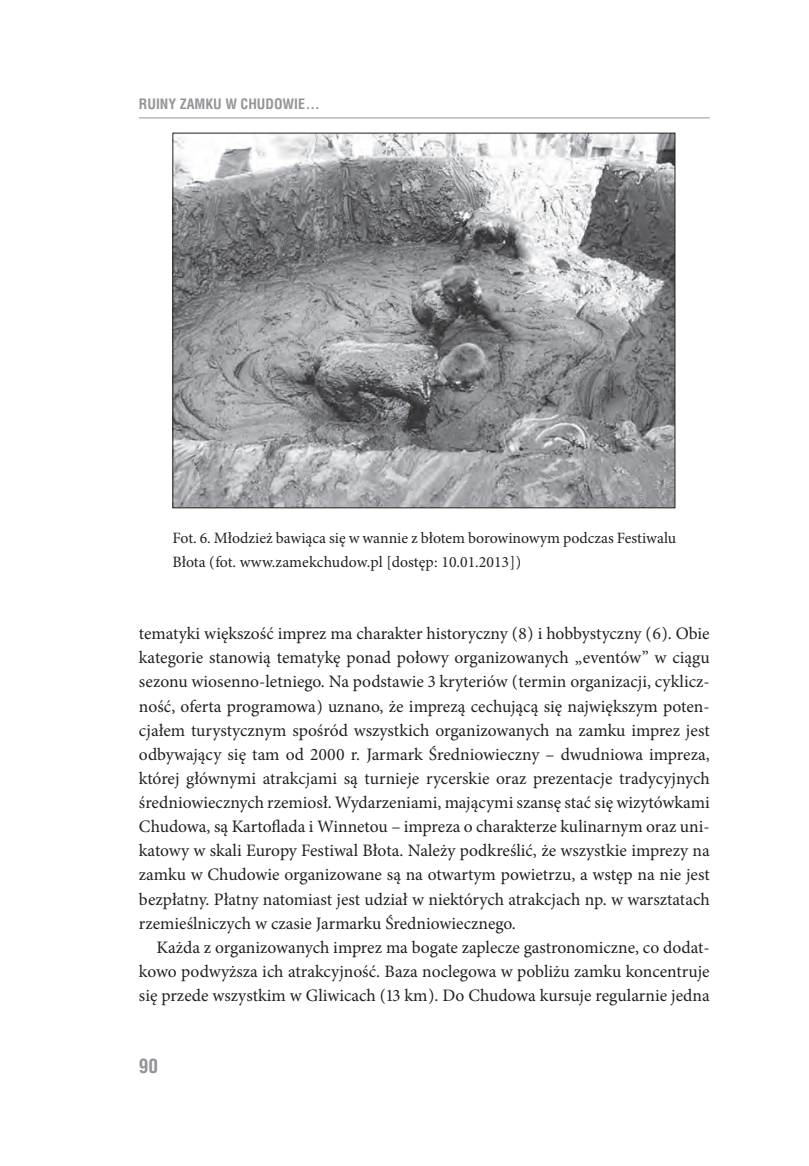
<style>
.page{position:relative;width:809px;height:1166px;background:#fff}
.page>*{position:absolute;margin:0;border:0;box-sizing:border-box;transform-origin:0 0}
.t1{font:700 19.25px "Switzerland Condensed";color:#939598}
.t2{font:17.5px/24.2px "Minion Pro";color:#231f20;text-align:justify}
.t3{font:15.75px/24.2px "Minion Pro";color:#231f20}
.t4{font:700 14px "Switzerland Condensed";color:#939598}
</style>
<div class="page">
<hr style="left:139px;top:118px;width:570px;height:1px;background:#939598">
<img style="left:174px;top:135px;width:499px;height:371px">
<p class="t4" style="left:139px;top:95px;width:182px">RUINY ZAMKU W CHUDOWIE…</p>
<p class="t3" style="left:172px;top:526px;width:505px">Fot. 6. Młodzież bawiąca się w wannie z błotem borowinowym podczas Festiwalu<br>Błota (fot. www.zamekchudow.pl [dostęp: 10.01.2013])</p>
<p class="t2" style="left:139px;top:622px;width:572px">tematyki większość imprez ma charakter historyczny (8) i hobbystyczny (6). Obie kategorie stanowią tematykę ponad połowy organizowanych „eventów” w ciągu sezonu wiosenno-letniego. Na podstawie 3 kryteriów (termin organizacji, cyklicz&shy;ność, oferta programowa) uznano, że imprezą cechującą się największym poten&shy;cjałem turystycznym spośród wszystkich organizowanych na zamku imprez jest odbywający się tam od 2000 r. Jarmark Średniowieczny – dwudniowa impreza, której głównymi atrakcjami są turnieje rycerskie oraz prezentacje tradycyjnych średniowiecznych rzemiosł. Wydarzeniami, mającymi szansę stać się wizytówkami Chudowa, są Kartoflada i Winnetou – impreza o charakterze kulinarnym oraz uni&shy;katowy w skali Europy Festiwal Błota. Należy podkreślić, że wszystkie imprezy na zamku w Chudowie organizowane są na otwartym powietrzu, a wstęp na nie jest bezpłatny. Płatny natomiast jest udział w niektórych atrakcjach np. w warsztatach rzemieślniczych w czasie Jarmarku Średniowiecznego.</p>
<p class="t2" style="left:139px;top:935px;width:572px;text-indent:18px">Każda z organizowanych imprez ma bogate zaplecze gastronomiczne, co dodat&shy;kowo podwyższa ich atrakcyjność. Baza noclegowa w pobliżu zamku koncentruje się przede wszystkim w Gliwicach (13 km). Do Chudowa kursuje regularnie jedna</p>
<p class="t1" style="left:139px;top:1055px;width:21px">90</p>
</div>
